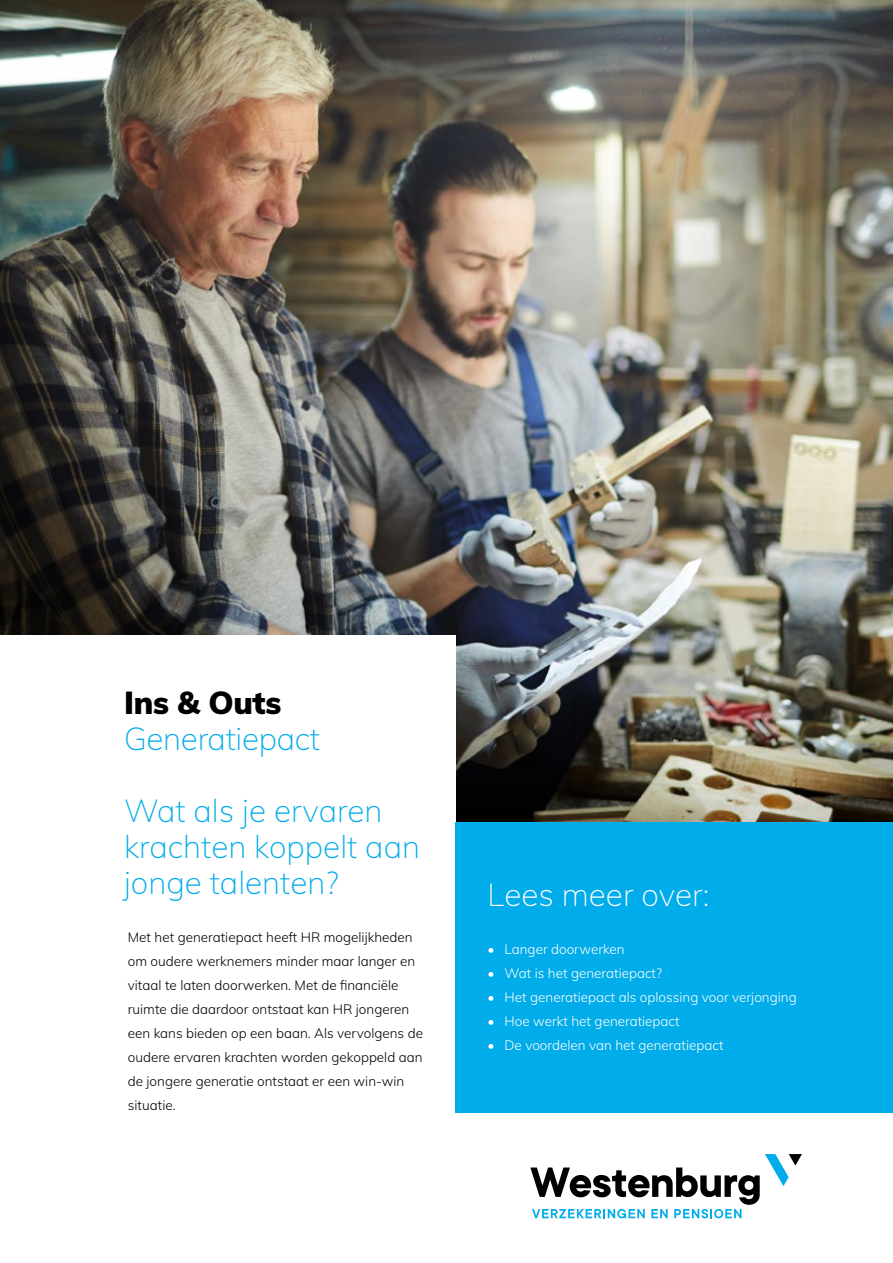
<style>
.page{position:relative;width:893px;height:1263px;background:#fff}
.page>*{position:absolute;margin:0;border:0;box-sizing:border-box;transform-origin:0 0}
.t1{font:200 31.5px/36px "Muli";color:#00ace9}
.t2{font:200 31.5px "Muli";color:#fff}
.t3{font:900 31.5px "Muli";letter-spacing:-.01em;color:#000}
.t4{font:300 13.5px/24px "Muli";color:#000}
.t5{font:300 13.5px "Muli";color:#fff}
</style>
<div class="page">
<img style="left:0;top:0;width:893px;height:823px">
<div style="left:0;top:636px;width:455px;height:198px;background:#fff"></div>
<div style="left:455px;top:823px;width:438px;height:290px;background:#00ace9"></div>
<svg style="left:530px;top:1154px;width:272px;height:64px"></svg>
<h1 class="t3" style="left:124px;top:679px;width:159px">Ins &amp; Outs</h1>
<h1 class="t1" style="left:124px;top:719px;width:198px">Generatiepact</h1>
<h1 class="t1" style="left:124px;top:791px;width:297px">Wat als je ervaren krachten koppelt aan jonge talenten?</h1>
<p class="t4" style="left:128px;top:925px;width:297px">Met het generatiepact heeft HR mogelijkheden om oudere werknemers minder maar langer en vitaal te laten doorwerken. Met de financiële ruimte die daardoor ontstaat kan HR jongeren een kans bieden op een baan. Als vervolgens de oudere ervaren krachten worden gekoppeld aan de jongere generatie ontstaat er een win-win situatie.</p>
<h1 class="t2" style="left:488px;top:872px;width:224px">Lees meer over:</h1>
<p class="t5" style="left:488px;top:939px;width:139px">• Langer doorwerken</p>
<p class="t5" style="left:488px;top:963px;width:176px">• Wat is het generatiepact?</p>
<p class="t5" style="left:488px;top:987px;width:311px">• Het generatiepact als oplossing voor verjonging</p>
<p class="t5" style="left:488px;top:1011px;width:194px">• Hoe werkt het generatiepact</p>
<p class="t5" style="left:488px;top:1035px;width:237px">• De voordelen van het generatiepact</p>
</div>
